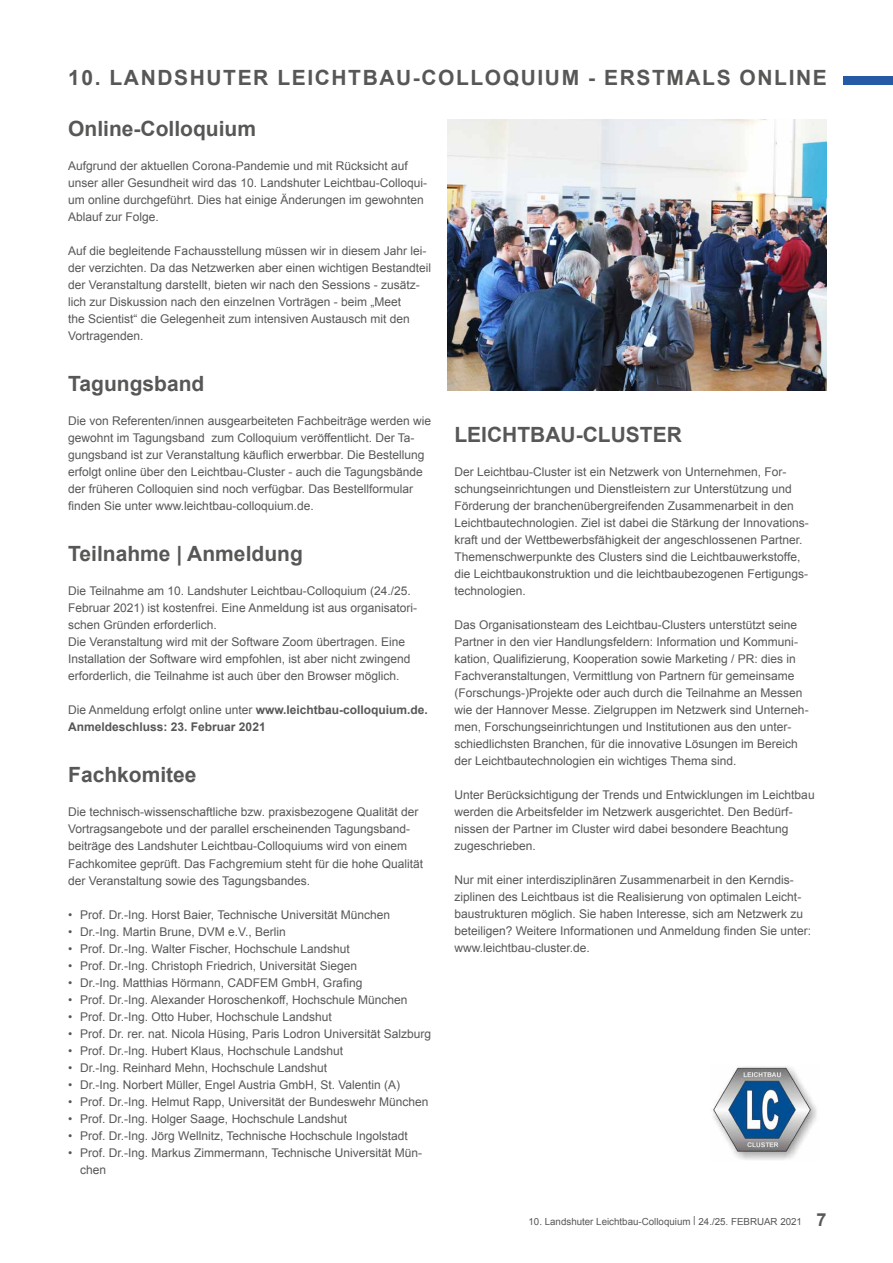
<style>
.page{position:relative;width:893px;height:1263px;background:#fff}
.page>*{position:absolute;margin:0;border:0;box-sizing:border-box;transform-origin:0 0}
.t1{font:700 21px "Arial";color:#575756}
.t2{font:700 21px "Arial";letter-spacing:.075em;color:#575756}
.t3{font:12px/17px "Arial";color:#575756}
.t4{font:700 12px/17px "Arial";color:#575756}
.t5{font:9.75px "Arial";color:#575756}
.s1{font-weight:400}
.s2{font-weight:700;font-size:18px}
</style>
<div class="page">
<img style="left:448px;top:119px;width:379px;height:271px">
<div style="left:844px;top:77px;width:49px;height:8px;background:#265aa6"></div>
<img style="left:713px;top:1066px;width:104px;height:94px">
<h1 class="t2" style="left:68px;top:64px;width:760px">10. LANDSHUTER LEICHTBAU-COLLOQUIUM - ERSTMALS ONLINE</h1>
<h1 class="t1" style="left:68px;top:115px;width:189px">Online-Colloquium</h1>
<p class="t3" style="left:68px;top:158px;width:360px">Aufgrund der aktuellen Corona-Pandemie und mit Rücksicht auf unser aller Gesundheit wird das 10. Landshuter Leichtbau-Colloqui&shy;um online durchgeführt. Dies hat einige Änderungen im gewohnten Ablauf zur Folge.</p>
<p class="t3" style="left:68px;top:243px;width:364px">Auf die begleitende Fachausstellung müssen wir in diesem Jahr lei&shy;der verzichten. Da das Netzwerken aber einen wichtigen Bestandteil der Veranstaltung darstellt, bieten wir nach den Sessions - zusätz&shy;lich zur Diskussion nach den einzelnen Vorträgen - beim „Meet<br>the Scientist“ die Gelegenheit zum intensiven Austausch mit den Vortragenden.</p>
<h1 class="t1" style="left:68px;top:370px;width:138px">Tagungsband</h1>
<p class="t3" style="left:68px;top:413px;width:364px">Die von Referenten/innen ausgearbeiteten Fachbeiträge werden wie gewohnt im Tagungsband zum Colloquium veröffentlicht. Der Ta&shy;gungsband ist zur Veranstaltung käuflich erwerbbar. Die Bestellung erfolgt online über den Leichtbau-Cluster - auch die Tagungsbände der früheren Colloquien sind noch verfügbar. Das Bestellformular finden Sie unter www.leichtbau-colloquium.de.</p>
<h1 class="t1" style="left:68px;top:540px;width:236px">Teilnahme | Anmeldung</h1>
<p class="t3" style="left:68px;top:583px;width:350px">Die Teilnahme am 10. Landshuter Leichtbau-Colloquium (24./25.<br>Februar 2021) ist kostenfrei. Eine Anmeldung ist aus organisatori&shy;schen Gründen erforderlich.<br>Die Veranstaltung wird mit der Software Zoom übertragen. Eine Installation der Software wird empfohlen, ist aber nicht zwingend erforderlich, die Teilnahme ist auch über den Browser möglich.</p>
<p class="t4" style="left:68px;top:702px;width:361px"><span class="s1">Die Anmeldung erfolgt online unter</span> www.leichtbau-colloquium.de.<br>Anmeldeschluss: 23. Februar 2021</p>
<h1 class="t1" style="left:68px;top:761px;width:130px">Fachkomitee</h1>
<p class="t3" style="left:68px;top:804px;width:356px">Die technisch-wissenschaftliche bzw. praxisbezogene Qualität der Vortragsangebote und der parallel erscheinenden Tagungsband&shy;beiträge des Landshuter Leichtbau-Colloquiums wird von einem Fachkomitee geprüft. Das Fachgremium steht für die hohe Qualität der Veranstaltung sowie des Tagungsbandes.</p>
<p class="t3" style="left:68px;top:906px;width:323px">• Prof. Dr.-Ing. Horst Baier, Technische Universität München</p>
<p class="t3" style="left:68px;top:923px;width:219px">• Dr.-Ing. Martin Brune, DVM e.V., Berlin</p>
<p class="t3" style="left:68px;top:940px;width:283px">• Prof. Dr.-Ing. Walter Fischer, Hochschule Landshut</p>
<p class="t3" style="left:68px;top:957px;width:290px">• Prof. Dr.-Ing. Christoph Friedrich, Universität Siegen</p>
<p class="t3" style="left:68px;top:974px;width:296px">• Dr.-Ing. Matthias Hörmann, CADFEM GmbH, Grafing</p>
<p class="t3" style="left:68px;top:991px;width:341px">• Prof. Dr.-Ing. Alexander Horoschenkoff, Hochschule München</p>
<p class="t3" style="left:68px;top:1008px;width:265px">• Prof. Dr.-Ing. Otto Huber, Hochschule Landshut</p>
<p class="t3" style="left:68px;top:1025px;width:364px">• Prof. Dr. rer. nat. Nicola Hüsing, Paris Lodron Universität Salzburg</p>
<p class="t3" style="left:68px;top:1042px;width:276px">• Prof. Dr.-Ing. Hubert Klaus, Hochschule Landshut</p>
<p class="t3" style="left:68px;top:1059px;width:260px">• Dr.-Ing. Reinhard Mehn, Hochschule Landshut</p>
<p class="t3" style="left:68px;top:1076px;width:333px">• Dr.-Ing. Norbert Müller, Engel Austria GmbH, St. Valentin (A)</p>
<p class="t3" style="left:68px;top:1093px;width:362px">• Prof. Dr.-Ing. Helmut Rapp, Universität der Bundeswehr München</p>
<p class="t3" style="left:68px;top:1110px;width:280px">• Prof. Dr.-Ing. Holger Saage, Hochschule Landshut</p>
<p class="t3" style="left:68px;top:1127px;width:341px">• Prof. Dr.-Ing. Jörg Wellnitz, Technische Hochschule Ingolstadt</p>
<p class="t3" style="left:80px;top:1144px;width:343px;text-indent:-12px">• Prof. Dr.-Ing. Markus Zimmermann, Technische Universität Mün&shy;chen</p>
<h1 class="t1" style="left:454px;top:421px;width:229px">LEICHTBAU-CLUSTER</h1>
<p class="t3" style="left:454px;top:464px;width:356px">Der Leichtbau-Cluster ist ein Netzwerk von Unternehmen, For&shy;schungseinrichtungen und Dienstleistern zur Unterstützung und Förderung der branchenübergreifenden Zusammenarbeit in den Leichtbautechnologien. Ziel ist dabei die Stärkung der Innovations&shy;kraft und der Wettbewerbsfähigkeit der angeschlossenen Partner.<br>Themenschwerpunkte des Clusters sind die Leichtbauwerkstoffe, die Leichtbaukonstruktion und die leichtbaubezogenen Fertigungs&shy;technologien.</p>
<p class="t3" style="left:454px;top:617px;width:356px">Das Organisationsteam des Leichtbau-Clusters unterstützt seine Partner in den vier Handlungsfeldern: Information und Kommuni&shy;kation, Qualifizierung, Kooperation sowie Marketing / PR: dies in Fachveranstaltungen, Vermittlung von Partnern für gemeinsame (Forschungs-)Projekte oder auch durch die Teilnahme an Messen wie der Hannover Messe. Zielgruppen im Netzwerk sind Unterneh&shy;men, Forschungseinrichtungen und Institutionen aus den unter&shy;schiedlichsten Branchen, für die innovative Lösungen im Bereich der Leichtbautechnologien ein wichtiges Thema sind.</p>
<p class="t3" style="left:454px;top:787px;width:362px">Unter Berücksichtigung der Trends und Entwicklungen im Leichtbau werden die Arbeitsfelder im Netzwerk ausgerichtet. Den Bedürf&shy;nissen der Partner im Cluster wird dabei besondere Beachtung zugeschrieben.</p>
<p class="t3" style="left:454px;top:872px;width:358px">Nur mit einer interdisziplinären Zusammenarbeit in den Kerndis&shy;ziplinen des Leichtbaus ist die Realisierung von optimalen Leicht&shy;baustrukturen möglich. Sie haben Interesse, sich am Netzwerk zu beteiligen? Weitere Informationen und Anmeldung finden Sie unter: www.leichtbau-cluster.de.</p>
<p class="t5" style="left:528px;top:1215px;width:300px">10. Landshuter Leichtbau-Colloquium | 24./25. FEBRUAR 2021 <span class="s2">7</span></p>
</div>
